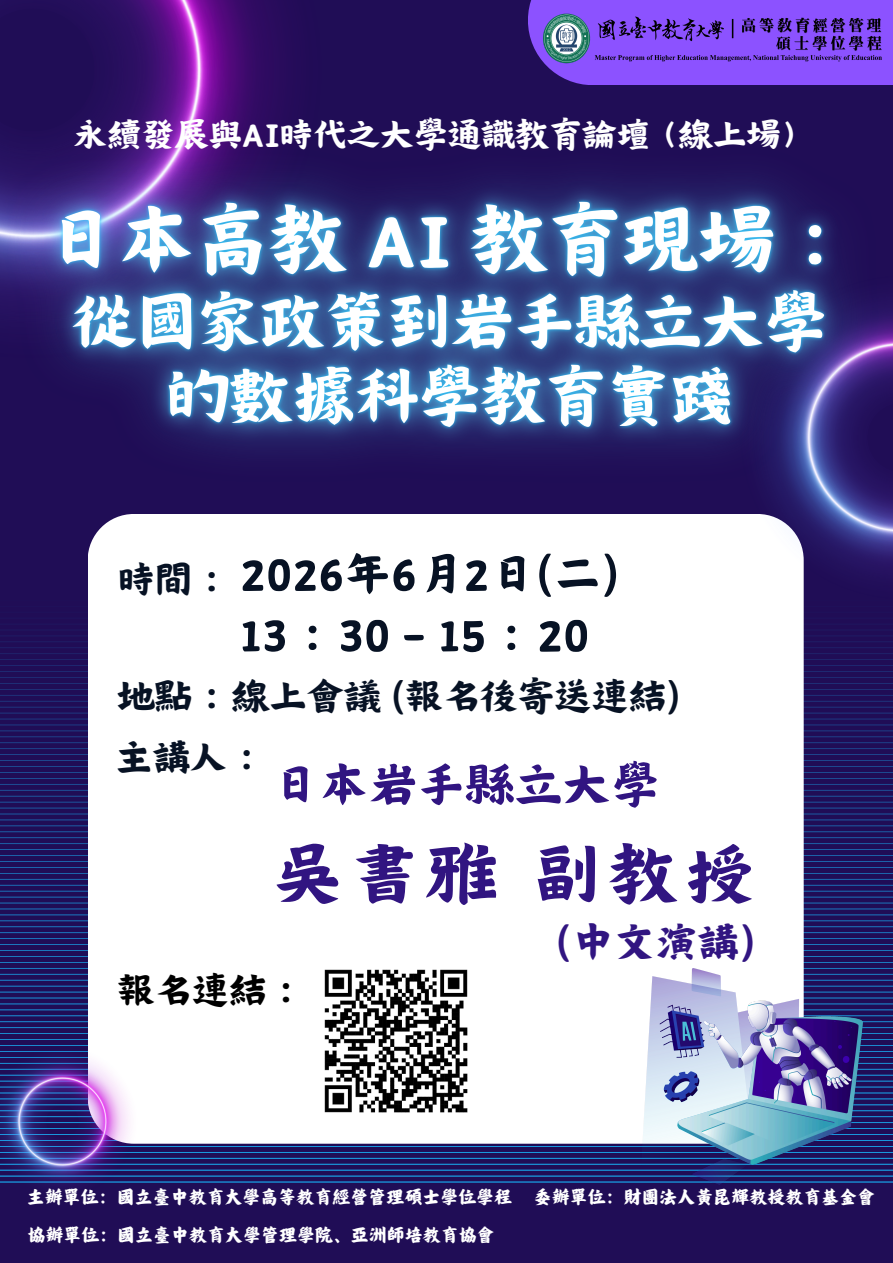
<style>
.page{position:relative;width:893px;height:1263px;background:#fff}
.page>*{position:absolute;margin:0;border:0;box-sizing:border-box;transform-origin:0 0}
.t1{font:74.25px "Canva Wen CN";letter-spacing:.135em;color:#311581}
.t2{font:52.5px "Canva Wen CN";letter-spacing:.025em;color:#311581}
.t3{font:51.68px/60.8px "Canva Wen CN";color:#071224}
.t4{font:45px "Canva Wen CN";color:#311581}
.t5{font:41.25px "Canva Wen CN";color:#071224}
.t6{font:41.25px "Canva Wen CN";color:#000}
.t7{font:37.5px "Canva Wen CN";color:#fff}
.t8{font:19.95px/37.3px "Canva Champion TC";color:#fff}
</style>
<div class="page">
<div style="left:0;top:0;width:892px;height:1262px;background:#200d56"></div>
<svg style="left:0;top:599px;width:893px;height:583px"></svg>
<div style="left:88px;top:514px;width:715px;height:630px;background:#fff"></div>
<img style="left:641px;top:968px;width:221px;height:217px">
<img style="left:800px;top:542px;width:93px;height:57px">
<img style="left:92px;top:0;width:185px;height:84px">
<img style="left:0;top:1047px;width:137px;height:137px">
<div style="left:528px;top:0;width:365px;height:85px;background:#8c52ff"></div>
<img style="left:324px;top:969px;width:144px;height:144px">
<img style="left:0;top:84px;width:893px;height:458px">
<img style="left:543px;top:13px;width:339px;height:52px">
<h3 class="t7" style="left:74px;top:115px;width:730px">永續發展與AI時代之大學通識教育論壇（線上場）</h3>
<h3 class="t5" style="left:118px;top:558px;width:116px">時間：</h3>
<h3 class="t3" style="left:240px;top:543px;width:381px">2026年6月2日(二)<br>13：30 - 15：20</h3>
<h3 class="t5" style="left:118px;top:675px;width:564px">地點：線上會議 (報名後寄送連結)</h3>
<h3 class="t5" style="left:116px;top:735px;width:153px">主講人：</h3>
<h2 class="t2" style="left:272px;top:757px;width:389px">日本岩手縣立大學</h2>
<h1 class="t1" style="left:274px;top:836px;width:481px">吳書雅副教授</h1>
<h3 class="t4" style="left:556px;top:919px;width:201px">(中文演講)</h3>
<h3 class="t6" style="left:118px;top:969px;width:191px">報名連結：</h3>
<p class="t8" style="left:27px;top:1178px;width:487px">主辦單位：國立臺中教育大學高等教育經營管理碩士學位學程協辦單位：國立臺中教育大學管理學院、亞洲師培教育協會</p>
<p class="t8" style="left:534px;top:1178px;width:343px">委辦單位：財團法人黃昆輝教授教育基金會</p>
</div>
